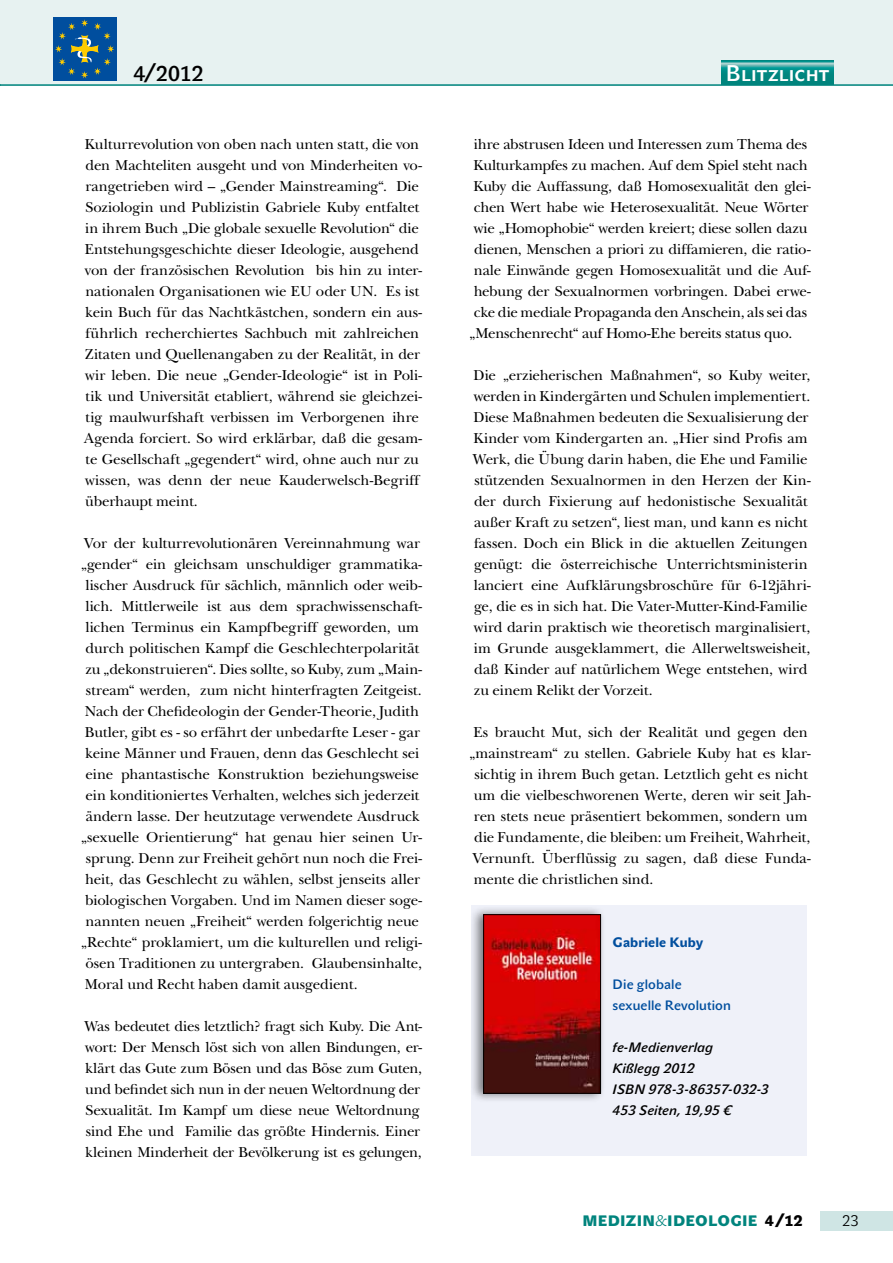
<style>
.page{position:relative;width:893px;height:1263px;background:#fff}
.page>*{position:absolute;margin:0;border:0;box-sizing:border-box;transform-origin:0 0}
.t1{font:22.5px "John Sans Medium Pro";letter-spacing:.02em;color:#fff}
.t2{font:21px "John Sans Medium Pro";color:#000}
.t3{font:15px/21px "New Baskerville Std";letter-spacing:-.01em;color:#000}
.t4{font:15px "John Sans Black Pro";letter-spacing:.015em;color:#00847d}
.t5{font:15px "John Sans Lite Pro";color:#000}
.t6{font:italic 13.5px/21px "John Sans Medium Pro";letter-spacing:.01em;color:#000}
.t7{font:13.5px/21px "John Sans Medium Pro";letter-spacing:.01em;color:#004e9e}
.t8{font:700 13.5px "John Sans Medium Pro";letter-spacing:.01em;color:#004e9e}
.s1{font-family:"John Sans Lite Pro"}
.s2{color:#000}
</style>
<div class="page">
<div style="left:1px;top:0;width:892px;height:86px;background:#e7f2f1"></div>
<hr style="left:0;top:0;width:1px;height:86px;background:#e7f2f1">
<hr style="left:0;top:84px;width:893px;height:2px;background:#00847d">
<div style="left:472px;top:905px;width:335px;height:250px;background:#eff1f9"></div>
<div style="left:470px;top:905px;width:136px;height:198px;background:#000;opacity:.5"></div>
<img style="left:485px;top:916px;width:114px;height:176px">
<div style="left:483px;top:914px;width:118px;height:180px;border:1px solid #000"></div>
<div style="left:820px;top:1211px;width:73px;height:19px;background:#cfe5e4"></div>
<div style="left:53px;top:17px;width:63px;height:63px;background:#004e9e"></div>
<svg style="left:55px;top:19px;width:59px;height:59px"></svg>
<svg style="left:722px;top:61px;width:111px;height:23px;background:#1a948f"></svg>
<h2 class="t2" style="left:134px;top:61px;width:71px">4/2012</h2>
<h1 class="t1" style="left:726px;top:60px;width:105px">Blitzlicht</h1>
<p class="t3" style="left:84px;top:133px;width:339px">Kulturrevolution von oben nach unten statt, die von den Machteliten ausgeht und von Minderheiten vo&shy;rangetrieben wird – „Gender Mainstreaming“. Die Soziologin und Publizistin Gabriele Kuby entfaltet in ihrem Buch „Die globale sexuelle Revolution“ die Entstehungsgeschichte dieser Ideologie, ausgehend von der französischen Revolution bis hin zu inter&shy;nationalen Organisationen wie EU oder UN. Es ist kein Buch für das Nachtkästchen, sondern ein aus&shy;führlich recherchiertes Sachbuch mit zahlreichen Zitaten und Quellenangaben zu der Realität, in der wir leben. Die neue „Gender-Ideologie“ ist in Poli&shy;tik und Universität etabliert, während sie gleichzei&shy;tig maulwurfshaft verbissen im Verborgenen ihre Agenda forciert. So wird erklärbar, daß die gesam&shy;te Gesellschaft „gegendert“ wird, ohne auch nur zu wissen, was denn der neue Kauderwelsch-Begriff überhaupt meint.</p>
<p class="t3" style="left:84px;top:532px;width:337px">Vor der kulturrevolutionären Vereinnahmung war</p>
<p class="t3" style="left:81px;top:553px;width:343px">„gender“ ein gleichsam unschuldiger grammatika-</p>
<p class="t3" style="left:85px;top:574px;width:338px">lischer Ausdruck für sächlich, männlich oder weib-</p>
<p class="t3" style="left:85px;top:595px;width:338px">lich. Mittlerweile ist aus dem sprachwissenschaft-</p>
<p class="t3" style="left:85px;top:616px;width:335px">lichen Terminus ein Kampfbegriff geworden, um</p>
<p class="t3" style="left:86px;top:637px;width:335px">durch politischen Kampf die Geschlechterpolarität</p>
<p class="t3" style="left:85px;top:658px;width:338px">zu „dekonstruieren“. Dies sollte, so Kuby, zum „Main-</p>
<p class="t3" style="left:86px;top:679px;width:337px">stream“ werden, zum nicht hinterfragten Zeitgeist.</p>
<p class="t3" style="left:85px;top:700px;width:336px">Nach der Chefideologin der Gender-Theorie, Judith</p>
<p class="t3" style="left:85px;top:721px;width:337px">Butler, gibt es - so erfährt der unbedarfte Leser - gar</p>
<p class="t3" style="left:85px;top:742px;width:335px">keine Männer und Frauen, denn das Geschlecht sei</p>
<p class="t3" style="left:85px;top:763px;width:335px">eine phantastische Konstruktion beziehungsweise</p>
<p class="t3" style="left:85px;top:784px;width:335px">ein konditioniertes Verhalten, welches sich jederzeit</p>
<p class="t3" style="left:86px;top:805px;width:336px">ändern lasse. Der heutzutage verwendete Ausdruck</p>
<p class="t3" style="left:81px;top:826px;width:343px">„sexuelle Orientierung“ hat genau hier seinen Ur-</p>
<p class="t3" style="left:86px;top:847px;width:338px">sprung. Denn zur Freiheit gehört nun noch die Frei-</p>
<p class="t3" style="left:85px;top:868px;width:336px">heit, das Geschlecht zu wählen, selbst jenseits aller</p>
<p class="t3" style="left:85px;top:889px;width:338px">biologischen Vorgaben. Und im Namen dieser soge-</p>
<p class="t3" style="left:85px;top:910px;width:335px">nannten neuen „Freiheit“ werden folgerichtig neue</p>
<p class="t3" style="left:81px;top:931px;width:343px">„Rechte“ proklamiert, um die kulturellen und religi-</p>
<p class="t3" style="left:85px;top:952px;width:338px">ösen Traditionen zu untergraben. Glaubensinhalte,</p>
<p class="t3" style="left:85px;top:973px;width:274px">Moral und Recht haben damit ausgedient.</p>
<p class="t3" style="left:84px;top:1015px;width:339px">Was bedeutet dies letztlich? fragt sich Kuby. Die Ant&shy;wort: Der Mensch löst sich von allen Bindungen, er&shy;klärt das Gute zum Bösen und das Böse zum Guten, und befindet sich nun in der neuen Weltordnung der Sexualität. Im Kampf um diese neue Weltordnung sind Ehe und Familie das größte Hindernis. Einer kleinen Minderheit der Bevölkerung ist es gelungen,</p>
<p class="t3" style="left:474px;top:133px;width:335px">ihre abstrusen Ideen und Interessen zum Thema des</p>
<p class="t3" style="left:473px;top:154px;width:336px">Kulturkampfes zu machen. Auf dem Spiel steht nach</p>
<p class="t3" style="left:473px;top:175px;width:339px">Kuby die Auffassung, daß Homosexualität den glei-</p>
<p class="t3" style="left:474px;top:196px;width:336px">chen Wert habe wie Heterosexualität. Neue Wörter</p>
<p class="t3" style="left:474px;top:217px;width:335px">wie „Homophobie“ werden kreiert; diese sollen dazu</p>
<p class="t3" style="left:474px;top:238px;width:338px">dienen, Menschen a priori zu diffamieren, die ratio-</p>
<p class="t3" style="left:474px;top:259px;width:338px">nale Einwände gegen Homosexualität und die Auf-</p>
<p class="t3" style="left:474px;top:280px;width:338px">hebung der Sexualnormen vorbringen. Dabei erwe-</p>
<p class="t3" style="left:474px;top:301px;width:335px">cke die mediale Propaganda den Anschein, als sei das</p>
<p class="t3" style="left:469px;top:322px;width:324px">„Menschenrecht“ auf Homo-Ehe bereits status quo.</p>
<p class="t3" style="left:473px;top:364px;width:339px">Die „erzieherischen Maßnahmen“, so Kuby weiter, werden in Kindergärten und Schulen implementiert.<br>Diese Maßnahmen bedeuten die Sexualisierung der Kinder vom Kindergarten an. „Hier sind Profis am Werk, die Übung darin haben, die Ehe und Familie stützenden Sexualnormen in den Herzen der Kin&shy;der durch Fixierung auf hedonistische Sexualität außer Kraft zu setzen“, liest man, und kann es nicht fassen. Doch ein Blick in die aktuellen Zeitungen genügt: die österreichische Unterrichtsministerin lanciert eine Aufklärungsbroschüre für 6-12jähri&shy;ge, die es in sich hat. Die Vater-Mutter-Kind-Familie wird darin praktisch wie theoretisch marginalisiert, im Grunde ausgeklammert, die Allerweltsweisheit, daß Kinder auf natürlichem Wege entstehen, wird zu einem Relikt der Vorzeit.</p>
<p class="t3" style="left:473px;top:721px;width:336px">Es braucht Mut, sich der Realität und gegen den</p>
<p class="t3" style="left:469px;top:742px;width:343px">„mainstream“ zu stellen. Gabriele Kuby hat es klar-</p>
<p class="t3" style="left:474px;top:763px;width:335px">sichtig in ihrem Buch getan. Letztlich geht es nicht</p>
<p class="t3" style="left:474px;top:784px;width:338px">um die vielbeschworenen Werte, deren wir seit Jah-</p>
<p class="t3" style="left:474px;top:805px;width:335px">ren stets neue präsentiert bekommen, sondern um</p>
<p class="t3" style="left:474px;top:826px;width:338px">die Fundamente, die bleiben: um Freiheit, Wahrheit,</p>
<p class="t3" style="left:473px;top:847px;width:339px">Vernunft. Überflüssig zu sagen, daß diese Funda-</p>
<p class="t3" style="left:474px;top:868px;width:181px">mente die christlichen sind.</p>
<p class="t8" style="left:613px;top:934px;width:92px">Gabriele Kuby</p>
<p class="t7" style="left:613px;top:973px;width:120px">Die globale sexuelle Revolution</p>
<p class="t6" style="left:613px;top:1037px;width:157px">fe-Medienverlag<br>Kißlegg 2012<br>ISBN 978-3-86357-032-3<br>453 Seiten, 19,95 €</p>
<p class="t4" style="left:582px;top:1212px;width:222px">MEDIZIN<span class="s1">&amp;</span>I DEOLOGIE <span class="s2">4/12</span></p>
<p class="t5" style="left:842px;top:1212px;width:18px">23</p>
</div>
